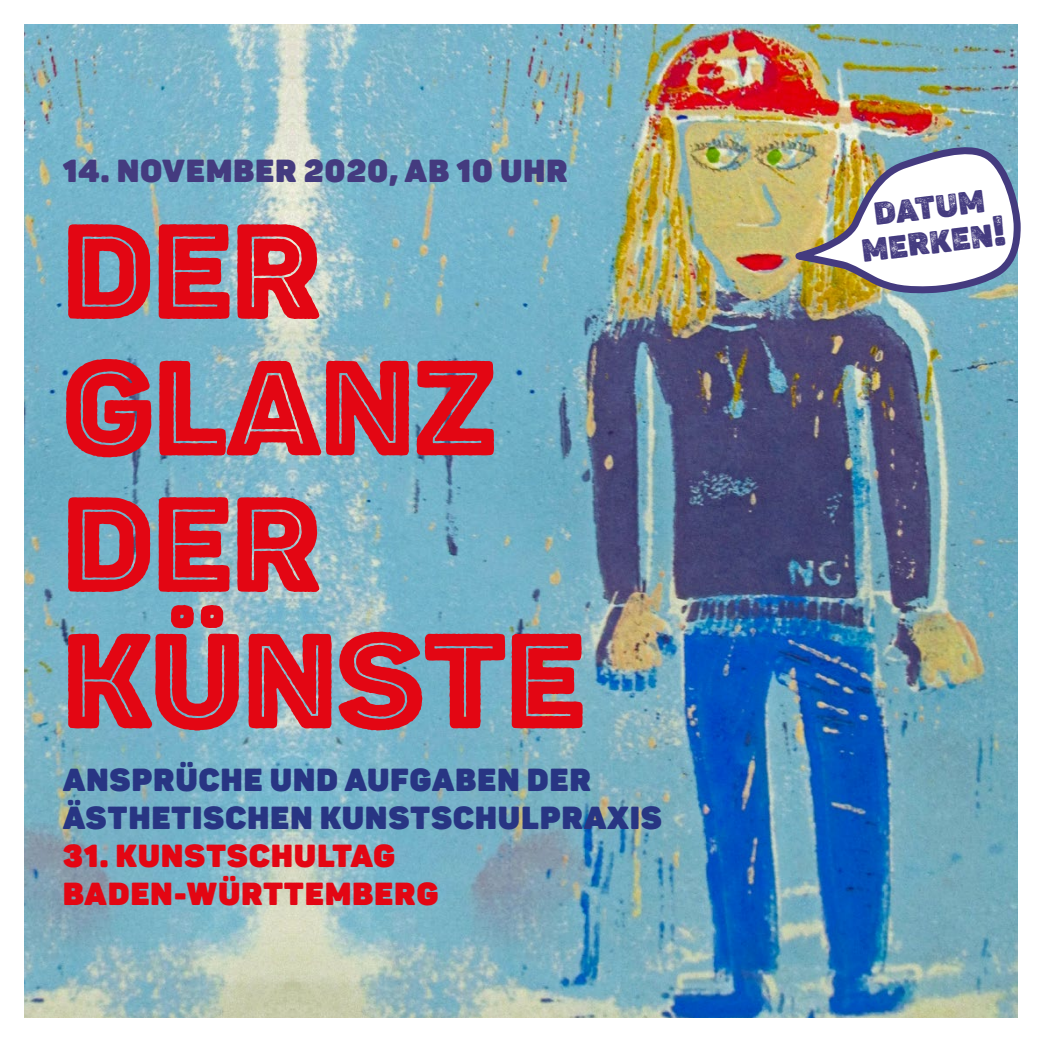
<style>
.page{position:relative;width:1042px;height:1042px;background:#fff}
.page>*{position:absolute;margin:0;border:0;box-sizing:border-box;transform-origin:0 0}
.t1{font:133px/136.5px "Panton Rust Heavy Base L";color:#e30613}
.t2{font:31.5px/37.8px "Panton Rust Heavy Base";letter-spacing:.04em;color:#283583}
.t3{font:31.5px/37.8px "Panton Rust Heavy Base";letter-spacing:.04em;color:#e30613}
.t4{font:31.5px "Panton Rust Heavy Base";letter-spacing:.04em;color:#443b7f}
.t5{font:31.5px/35px "Panton Rust Heavy Gr";color:#443b7f;text-align:center}
.s1{font-size:40.25px}
</style>
<div class="page">
<img style="left:25px;top:25px;width:992px;height:992px">
<img style="left:792px;top:143px;width:229px;height:155px">
<p class="t4" style="left:63px;top:150px;width:506px">14. NOVEMBER 2020, AB 10 UHR</p>
<h1 class="t1" style="left:63px;top:208px;width:524px">DER<br>GLANZ<br>DER<br>KÜNSTE</h1>
<p class="t2" style="left:63px;top:762px;width:600px">ANSPRÜCHE UND AUFGABEN DER<br>ÄSTHETISCHEN KUNSTSCHULPRAXIS</p>
<p class="t3" style="left:63px;top:838px;width:377px">31. KUNSTSCHULTAG<br>BADEN-WÜRTTEMBERG</p>
<p class="t5" style="left:856px;top:200px;width:146px;rotate:-7deg">Datum<br>Merken<span class="s1">!</span></p>
</div>
